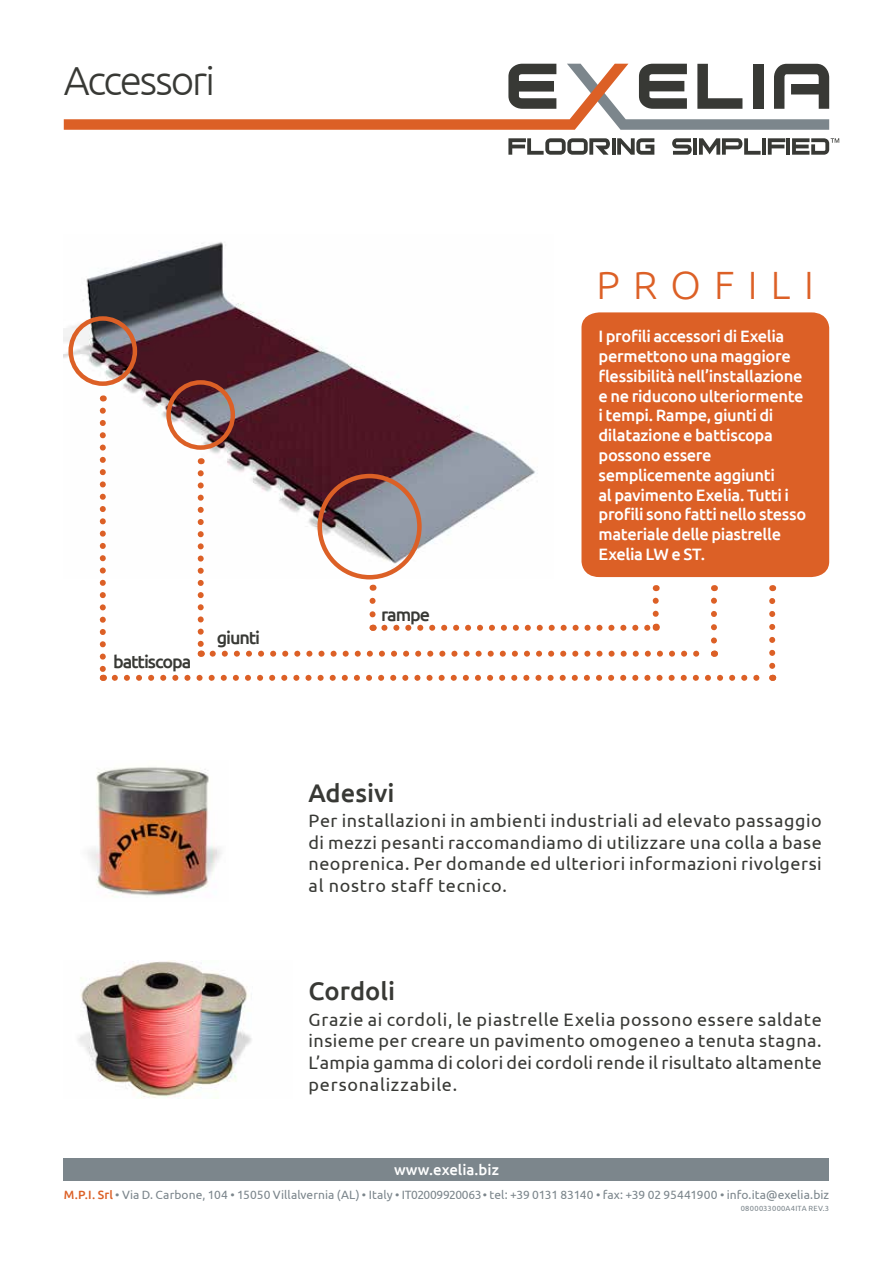
<style>
.page{position:relative;width:893px;height:1263px;background:#fff}
.page>*{position:absolute;margin:0;border:0;box-sizing:border-box;transform-origin:0 0}
.t1{font:300 40.5px "Ubuntu";letter-spacing:-.05em;color:#383935}
.t2{font:300 39.45px "Ubuntu";letter-spacing:.335em;color:#dc6026}
.t3{font:500 25.5px "Ubuntu";color:#383935}
.t4{font:18px/21.6px "Ubuntu";letter-spacing:.03em;color:#383935;text-align:justify}
.t5{font:500 18px "Ubuntu";letter-spacing:-.06em;color:#383935}
.t6{font:500 16.5px/19.8px "Ubuntu";letter-spacing:-.02em;color:#fff}
.t7{font:500 15px "Ubuntu";color:#fff}
.t8{font:12px "Ubuntu";letter-spacing:.005em;color:#7c868c}
.t9{font:7.5px "Ubuntu";letter-spacing:.035em;color:#7c868c}
.s1{font-weight:500;color:#dc6026}
</style>
<div class="page">
<svg style="left:64px;top:64px;width:765px;height:66px"></svg>
<svg style="left:508px;top:138px;width:102px;height:17px"></svg>
<hr style="left:612px;top:138px;width:3px;height:17px;background:#383935">
<svg style="left:617px;top:138px;width:37px;height:17px"></svg>
<svg style="left:672px;top:138px;width:20px;height:17px"></svg>
<hr style="left:693px;top:138px;width:4px;height:17px;background:#383935">
<svg style="left:699px;top:138px;width:62px;height:17px"></svg>
<hr style="left:762px;top:138px;width:4px;height:17px;background:#383935">
<svg style="left:768px;top:138px;width:17px;height:17px"></svg>
<hr style="left:786px;top:138px;width:4px;height:17px;background:#383935">
<svg style="left:792px;top:138px;width:47px;height:17px"></svg>
<img style="left:88px;top:767px;width:134px;height:130px">
<img style="left:78px;top:961px;width:174px;height:138px">
<img style="left:64px;top:242px;width:471px;height:329px">
<div style="left:68px;top:316px;width:69px;height:70px;border:4px solid #dc6026;border-radius:50%"></div>
<div style="left:166px;top:380px;width:69px;height:70px;border:4px solid #dc6026;border-radius:50%"></div>
<div style="left:581px;top:312px;width:248px;height:265px;background:#dc6026"></div>
<svg style="left:100px;top:411px;width:6px;height:270px"></svg>
<svg style="left:115px;top:473px;width:660px;height:208px"></svg>
<div style="left:64px;top:1158px;width:765px;height:22px;background:#7c868c"></div>
<h1 class="t1" style="left:64px;top:56px;width:153px">Accessori</h1>
<p class="t5" style="left:113px;top:650px;width:80px">battiscopa</p>
<p class="t5" style="left:217px;top:626px;width:45px">giunti</p>
<h2 class="t2" style="left:597px;top:261px;width:219px">PROFILI</h2>
<p class="t5" style="left:381px;top:603px;width:51px">rampe</p>
<h3 class="t3" style="left:309px;top:776px;width:87px">Adesivi</h3>
<p class="t6" style="left:598px;top:326px;width:209px">I profili accessori di Exelia permettono una maggiore flessibilità nell’installazione e ne riducono ulteriormente i tempi. Rampe, giunti di dilatazione e battiscopa possono essere semplicemente aggiunti<br>al pavimento Exelia. Tutti i profili sono fatti nello stesso materiale delle piastrelle<br>Exelia LW e ST.</p>
<p class="t4" style="left:309px;top:809px;width:515px">Per installazioni in ambienti industriali ad elevato passaggio di mezzi pesanti raccomandiamo di utilizzare una colla a base neoprenica. Per domande ed ulteriori informazioni rivolgersi al nostro staff tecnico.</p>
<h3 class="t3" style="left:309px;top:975px;width:88px">Cordoli</h3>
<p class="t4" style="left:309px;top:1008px;width:515px">Grazie ai cordoli, le piastrelle Exelia possono essere saldate insieme per creare un pavimento omogeneo a tenuta stagna.<br>L’ampia gamma di colori dei cordoli rende il risultato altamente personalizzabile.</p>
<p class="t7" style="left:394px;top:1160px;width:106px">www.exelia.biz</p>
<p class="t8" style="left:64px;top:1188px;width:767px"><span class="s1">M.P.I. Srl</span> • Via D. Carbone, 104 • 15050 Villalvernia (AL) • Italy • IT02009920063 • tel: +39 0131 83140 • fax: +39 02 95441900 • info.ita@exelia.biz</p>
<p class="t9" style="left:741px;top:1204px;width:90px">0800033000A4ITA REV.3</p>
</div>
